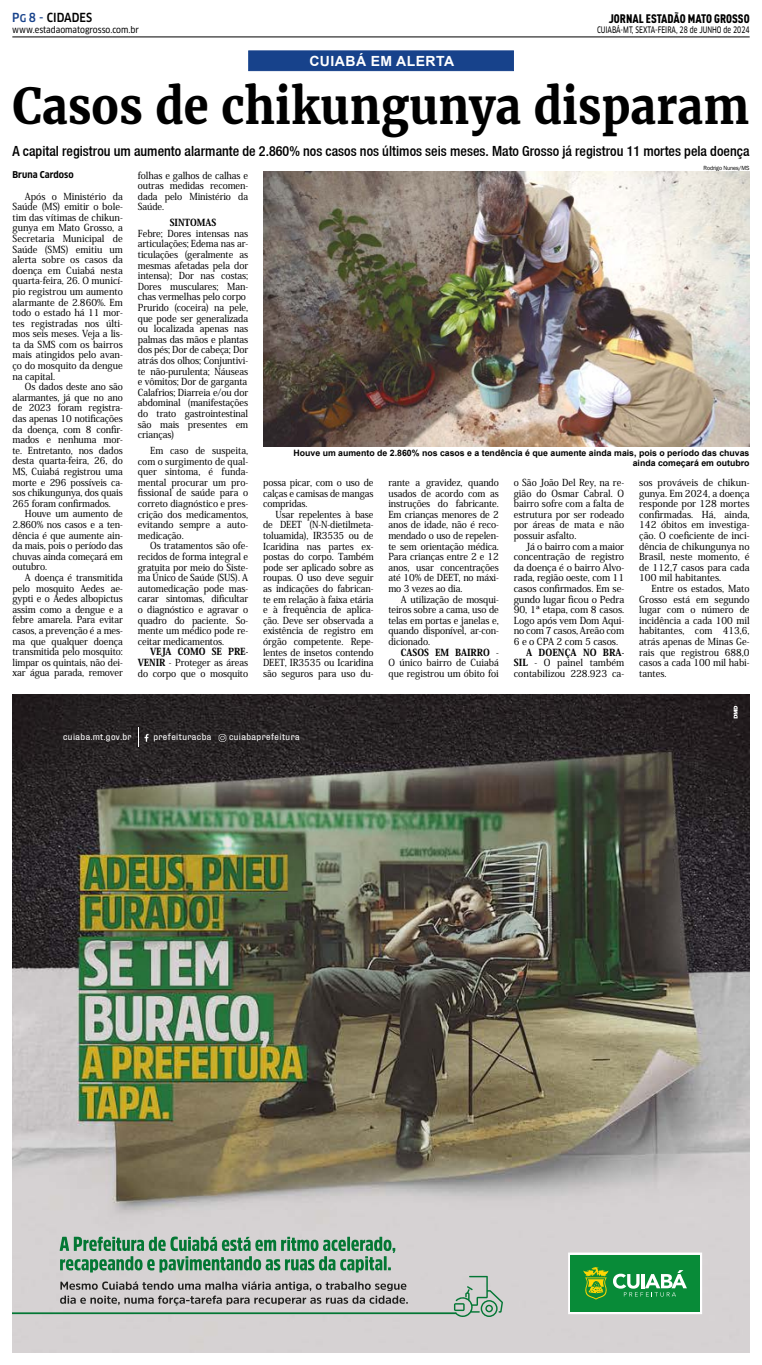
<style>
.page{position:relative;width:762px;height:1365px;background:#fff}
.page>*{position:absolute;margin:0;border:0;box-sizing:border-box;transform-origin:0 0}
.t1{font:700 49px "Merriweather";color:#000;scale:.92 1}
.t2{font:500 condensed 14px "Helvetica Neue";color:#000}
.t3{font:700 14px "Arial";letter-spacing:.035em;color:#fff}
.t4{font:12.25px "DIN Cond Black Alternate";color:#000}
.t5{font:500 condensed 12.25px "Clan OT";color:#000;scale:.95 1}
.t6{font:500 9.62px/10.6px "Koz Min Pro";letter-spacing:-.01em;color:#000;text-align:justify;scale:.95 1}
.t7{font:500 9.62px/10.6px "Koz Min Pro";letter-spacing:-.01em;color:#000;text-align:justify}
.t8{font:500 9.62px/10.6px "Koz Min Pro";letter-spacing:-.01em;color:#000;text-align:justify;scale:.96 1}
.t9{font:800 9.62px "Koz Min Pro";letter-spacing:-.01em;color:#000;scale:.95 1}
.t10{font:9.36px "Fixture";letter-spacing:.045em;color:#fff}
.t11{font:700 condensed 9.19px "Clan OT";color:#000}
.t12{font:700 8.75px/9.6px "Arial";color:#000;text-align:right}
.t13{font:8.75px "Clan OT Narrow News";color:#000;scale:.8 1}
.t14{font:8.75px "Clan OT Narrow News";color:#000}
.t15{font:6.12px "Franklin Gothic";letter-spacing:-.01em;color:#000;scale:.95 1}
.s1{color:#17428b}
.s2{font-size:10.5px;color:#17428b}
.s3{font-weight:800}
</style>
<div class="page">
<div style="left:248px;top:50px;width:266px;height:21px;background:#17428b;border:1px solid #17428b"></div>
<hr style="left:12px;top:37px;width:737px;height:1px;background:#000">
<img style="left:13px;top:694px;width:736px;height:658px">
<svg style="left:568px;top:1252px;width:134px;height:61px;background:#3aa056"></svg>
<svg style="left:219px;top:734px;width:7px;height:7px"></svg>
<svg style="left:138px;top:727px;width:10px;height:19px"></svg>
<svg style="left:733px;top:705px;width:4px;height:13px"></svg>
<svg style="left:454px;top:1275px;width:49px;height:43px;background:#afc1b6"></svg>
<hr style="left:12px;top:1312px;width:443px;height:1px;background:#037634">
<svg style="left:60px;top:1281px;width:348px;height:24px;background:#a9a6a6"></svg>
<svg style="left:60px;top:1236px;width:335px;height:36px;background:#86af96"></svg>
<img style="left:263px;top:171px;width:486px;height:275px">
<p class="t5" style="left:12px;top:11px;width:86px"><span class="s1">P</span><span class="s2">G</span> <span class="s1">8 -</span> CIDADES</p>
<p class="t14" style="left:12px;top:24px;width:128px">www.estadaomatogrosso.com.br</p>
<h2 class="t3" style="left:309px;top:51px;width:146px">CUIABÁ EM ALERTA</h2>
<p class="t4" style="left:608px;top:11px;width:142px">JORNAL ESTADÃO MATO GROSSO</p>
<p class="t13" style="left:597px;top:25px;width:192px">CUIABÁ-MT, SEXTA-FEIRA, 28 de JUNHO de 2024</p>
<h1 class="t1" style="left:13px;top:76px;width:802px">Casos de chikungunya disparam</h1>
<h2 class="t2" style="left:12px;top:143px;width:738px">A capital registrou um aumento alarmante de 2.860% nos casos nos últimos seis meses. Mato Grosso já registrou 11 mortes pela doença</h2>
<p class="t11" style="left:13px;top:170px;width:63px">Bruna Cardoso</p>
<p class="t8" style="left:13px;top:190px;width:116px;text-indent:12px">Após o Ministério da Saúde (MS) emitir o bole&shy;tim das vítimas de chikun&shy;gunya em Mato Grosso, a Secretaria Municipal de Saúde (SMS) emitiu um alerta sobre os casos da doença em Cuiabá nesta quarta-feira, 26. O municí&shy;pio registrou um aumento alarmante de 2.860%. Em todo o estado há 11 mor&shy;tes registradas nos últi&shy;mos seis meses. Veja a lis&shy;ta da SMS com os bairros mais atingidos pelo avan&shy;ço do mosquito da dengue na capital.</p>
<p class="t6" style="left:13px;top:381px;width:118px;text-indent:12px">Os dados deste ano são alarmantes, já que no ano de 2023 foram registra&shy;das apenas 10 notificações da doença, com 8 confir&shy;mados e nenhuma mor&shy;te. Entretanto, nos dados desta quarta-feira, 26, do MS, Cuiabá registrou uma morte e 296 possíveis ca&shy;sos chikungunya, dos quais 265 foram confirmados.</p>
<p class="t6" style="left:13px;top:508px;width:118px;text-indent:12px">Houve um aumento de 2.860% nos casos e a ten&shy;dência é que aumente ain&shy;da mais, pois o período das chuvas ainda começará em outubro.</p>
<p class="t6" style="left:13px;top:571px;width:118px;text-indent:12px">A doença é transmitida pelo mosquito Aedes ae&shy;gypti e o Aedes albopictus assim como a dengue e a febre amarela. Para evitar casos, a prevenção é a mes&shy;ma que qualquer doença transmitida pelo mosquito: limpar os quintais, não dei&shy;xar água parada, remover</p>
<p class="t6" style="left:138px;top:169px;width:118px">folhas e galhos de calhas e outras medidas recomen&shy;dada pelo Ministério da Saúde.</p>
<p class="t9" style="left:170px;top:215px;width:50px">SINTOMAS</p>
<p class="t6" style="left:138px;top:228px;width:118px;text-align:left">Febre; Dores intensas nas articulações; Edema nas ar&shy;ticulações (geralmente as mesmas afetadas pela dor intensa); Dor nas costas;<br>Dores musculares; Man&shy;chas vermelhas pelo corpo<br>Prurido (coceira) na pele, que pode ser generalizada ou localizada apenas nas palmas das mãos e plantas dos pés; Dor de cabeça; Dor atrás dos olhos; Conjuntivi&shy;te não-purulenta; Náuseas e vômitos; Dor de garganta<br>Calafrios; Diarreia e/ou dor abdominal (manifestações do trato gastrointestinal são mais presentes em crianças)</p>
<p class="t6" style="left:138px;top:445px;width:118px;text-indent:12px">Em caso de suspeita, com o surgimento de qual&shy;quer sintoma, é funda&shy;mental procurar um pro&shy;fissional de saúde para o correto diagnóstico e pres&shy;crição dos medicamentos, evitando sempre a auto&shy;medicação.</p>
<p class="t6" style="left:138px;top:540px;width:118px;text-indent:12px">Os tratamentos são ofe&shy;recidos de forma integral e gratuita por meio do Siste&shy;ma Único de Saúde (SUS). A automedicação pode mas&shy;carar sintomas, dificultar o diagnóstico e agravar o quadro do paciente. So&shy;mente um médico pode re&shy;ceitar medicamentos.</p>
<p class="t6" style="left:138px;top:646px;width:118px;text-indent:12px"><span class="s3">VEJA COMO SE PRE-VENIR</span> - Proteger as áreas do corpo que o mosquito</p>
<p class="t15" style="left:703px;top:164px;width:50px">Rodrigo Nunes/MS</p>
<p class="t12" style="left:293px;top:448px;width:457px">Houve um aumento de 2.860% nos casos e a tendência é que aumente ainda mais, pois o período das chuvas ainda começará em outubro</p>
<p class="t6" style="left:263px;top:477px;width:118px">possa picar, com o uso de calças e camisas de mangas compridas.</p>
<p class="t6" style="left:263px;top:508px;width:118px;text-indent:12px">Usar repelentes à base de DEET (N-N-dietilmeta&shy;toluamida), IR3535 ou de Icaridina nas partes ex&shy;postas do corpo. Também pode ser aplicado sobre as roupas. O uso deve seguir as indicações do fabrican&shy;te em relação à faixa etária e à frequência de aplica&shy;ção. Deve ser observada a existência de registro em órgão competente. Repe&shy;lentes de insetos contendo DEET, IR3535 ou Icaridina são seguros para uso du-</p>
<p class="t6" style="left:388px;top:477px;width:118px">rante a gravidez, quando usados de acordo com as instruções do fabricante.<br>Em crianças menores de 2 anos de idade, não é reco&shy;mendado o uso de repelen&shy;te sem orientação médica.<br>Para crianças entre 2 e 12 anos, usar concentrações até 10% de DEET, no máxi&shy;mo 3 vezes ao dia.</p>
<p class="t6" style="left:388px;top:593px;width:118px;text-indent:12px">A utilização de mosqui&shy;teiros sobre a cama, uso de telas em portas e janelas e, quando disponível, ar-con&shy;dicionado.</p>
<p class="t6" style="left:388px;top:646px;width:118px;text-indent:12px"><span class="s3">CASOS EM BAIRRO</span> - O único bairro de Cuiabá que registrou um óbito foi</p>
<p class="t6" style="left:513px;top:477px;width:118px">o São João Del Rey, na re&shy;gião do Osmar Cabral. O bairro sofre com a falta de estrutura por ser rodeado por áreas de mata e não possuir asfalto.</p>
<p class="t7" style="left:513px;top:540px;width:112px;text-indent:12px">Já o bairro com a maior concentração de registro da doença é o bairro Alvo&shy;rada, região oeste, com 11 casos confirmados. Em se&shy;gundo lugar ficou o Pedra 90, 1ª etapa, com 8 casos.<br>Logo após vem Dom Aqui&shy;no com 7 casos, Areão com 6 e o CPA 2 com 5 casos.</p>
<p class="t7" style="left:513px;top:646px;width:112px;text-indent:12px"><span class="s3">A DOENÇA NO BRA-SIL</span> - O painel também contabilizou 228.923 ca-</p>
<p class="t7" style="left:639px;top:477px;width:112px">sos prováveis de chikun&shy;gunya. Em 2024, a doença responde por 128 mortes confirmadas. Há, ainda, 142 óbitos em investiga&shy;ção. O coeficiente de inci&shy;dência de chikungunya no Brasil, neste momento, é de 112,7 casos para cada 100 mil habitantes.</p>
<p class="t6" style="left:639px;top:582px;width:118px;text-indent:12px">Entre os estados, Mato Grosso está em segundo lugar com o número de incidência a cada 100 mil habitantes, com 413,6, atrás apenas de Minas Ge&shy;rais que registrou 688,0 casos a cada 100 mil habi&shy;tantes.</p>
<p class="t10" style="left:63px;top:731px;width:70px">cuiaba.mt.gov.br</p>
<p class="t10" style="left:153px;top:731px;width:60px">prefeituracba</p>
<p class="t10" style="left:229px;top:731px;width:72px">cuiabaprefeitura</p>
</div>
